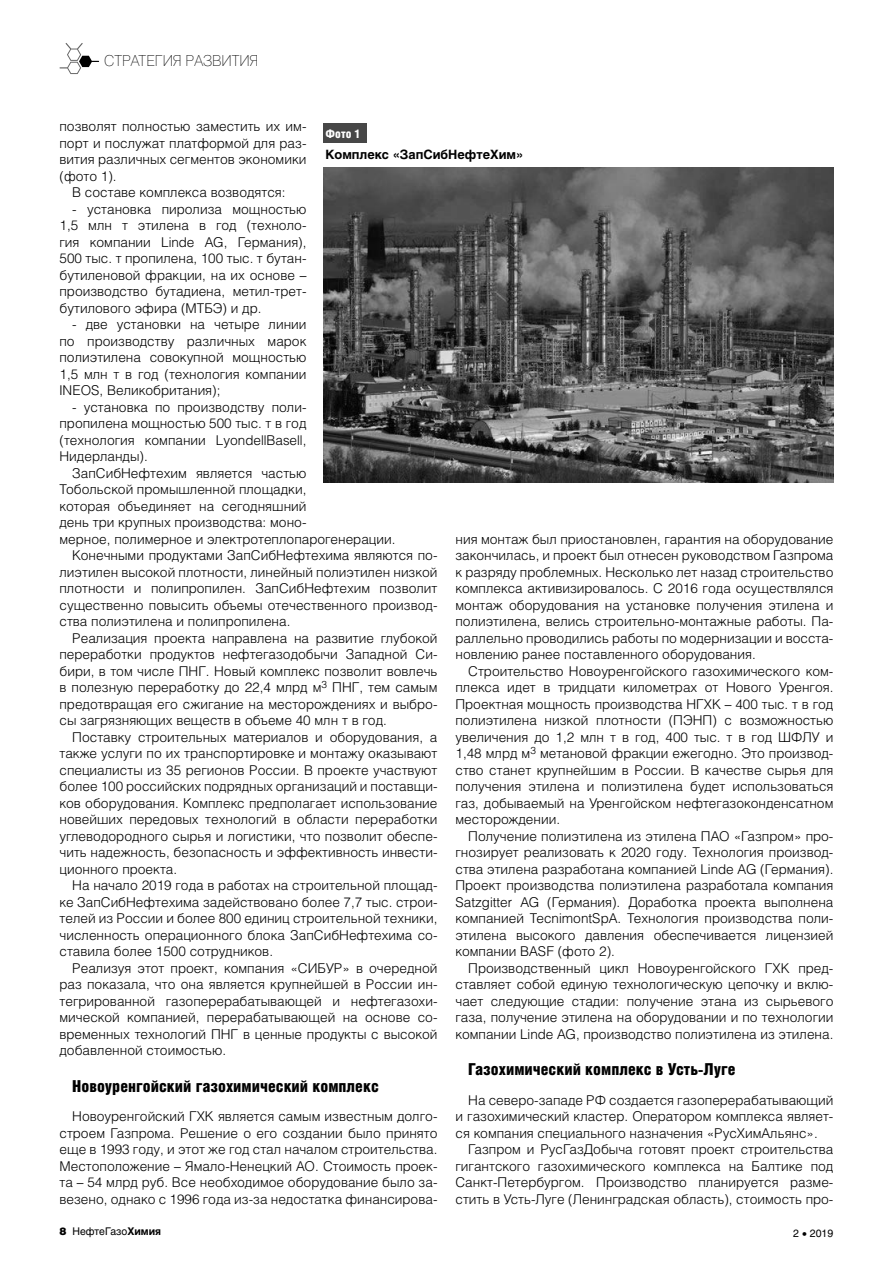
<style>
.page{position:relative;width:893px;height:1263px;background:#fff}
.page>*{position:absolute;margin:0;border:0;box-sizing:border-box;transform-origin:0 0}
.Заголовок_2{font:900 16.5px "Helios Cond";color:#000}
.t1{font:15px "Helios Thin C";color:#000}
.Основной_текст{font:300 13.5px/16.5px "Helios";color:#000;text-align:justify}
.Рисунок_название{font:700 12.75px "Helios C";color:#000}
.номер{font:900 12px "Helios Cond";color:#fff}
.t2{font:10.5px "Helios C";color:#000}
.s1{font-family:"Helios";font-weight:900}
.s2{font-weight:700}
</style>
<div class="page">
<svg style="left:60px;top:43px;width:39px;height:31px"></svg>
<img style="left:323px;top:168px;width:510px;height:314px">
<div style="left:323px;top:124px;width:44px;height:19px;background:#474747"></div>
<p class="t1" style="left:104px;top:52px;width:156px">СТРАТЕГИЯ РАЗВИТИЯ</p>
<p class="Основной_текст" style="left:60px;top:118px;width:248px">позволят полностью заместить их им&shy;порт и послужат платформой для раз&shy;вития различных сегментов экономики (фото 1).</p>
<p class="Основной_текст" style="left:72px;top:184px;width:215px">В составе комплекса возводятся:</p>
<p class="Основной_текст" style="left:60px;top:201px;width:248px;text-indent:13px">- установка пиролиза мощностью 1,5 млн т этилена в год (техноло&shy;гия компании Linde AG, Германия), 500 тыс. т пропилена, 100 тыс. т бутан&shy;бутиленовой фракции, на их основе – производство бутадиена, метил-трет&shy;бутилового эфира (МТБЭ) и др.</p>
<p class="Основной_текст" style="left:60px;top:316px;width:248px;text-indent:13px">- две установки на четыре линии по производству различных марок полиэтилена совокупной мощностью 1,5 млн т в год (технология компании INEOS, Великобритания);</p>
<p class="Основной_текст" style="left:60px;top:399px;width:248px;text-indent:13px">- установка по производству поли&shy;пропилена мощностью 500 тыс. т в год (технология компании LyondellBasell, Нидерланды).</p>
<p class="Основной_текст" style="left:60px;top:465px;width:337px;text-align:left;text-indent:13px">ЗапСибНефтехим является частью<br>Тобольской промышленной площадки,<br>которая объединяет на сегодняшний<br>день три крупных производства: моно-<br>мерное, полимерное и электротеплопарогенерации.</p>
<p class="Основной_текст" style="left:60px;top:547px;width:379px;text-indent:13px">Конечными продуктами ЗапСибНефтехима являются по&shy;лиэтилен высокой плотности, линейный полиэтилен низкой плотности и полипропилен. ЗапСибНефтехим позволит существенно повысить объемы отечественного производ&shy;ства полиэтилена и полипропилена.</p>
<p class="Основной_текст" style="left:60px;top:629px;width:379px;text-indent:13px">Реализация проекта направлена на развитие глубокой переработки продуктов нефтегазодобычи Западной Си&shy;бири, в том числе ПНГ. Новый комплекс позволит вовлечь в полезную переработку до 22,4 млрд м<sup>3</sup> ПНГ, тем самым предотвращая его сжигание на месторождениях и выбро&shy;сы загрязняющих веществ в объеме 40 млн т в год.</p>
<p class="Основной_текст" style="left:60px;top:729px;width:379px;text-indent:13px">Поставку строительных материалов и оборудования, а также услуги по их транспортировке и монтажу оказывают специалисты из 35 регионов России. В проекте участвуют более 100 российских подрядных организаций и поставщи&shy;ков оборудования. Комплекс предполагает использование новейших передовых технологий в области переработки углеводородного сырья и логистики, что позволит обеспе&shy;чить надежность, безопасность и эффективность инвести&shy;ционного проекта.</p>
<p class="Основной_текст" style="left:60px;top:877px;width:379px;text-indent:13px">На начало 2019 года в работах на строительной площад&shy;ке ЗапСибНефтехима задействовано более 7,7 тыс. строи&shy;телей из России и более 800 единиц строительной техники, численность операционного блока ЗапСибНефтехима со&shy;ставила более 1500 сотрудников.</p>
<p class="Основной_текст" style="left:60px;top:959px;width:379px;text-indent:13px">Реализуя этот проект, компания «СИБУР» в очередной раз показала, что она является крупнейшей в России ин&shy;тегрированной газоперерабатывающей и нефтегазохи&shy;мической компанией, перерабатывающей на основе со&shy;временных технологий ПНГ в ценные продукты с высокой добавленной стоимостью.</p>
<p class="Заголовок_2" style="left:72px;top:1076px;width:308px">Новоуренгойский газохимический комплекс</p>
<p class="Основной_текст" style="left:60px;top:1108px;width:379px;text-indent:13px">Новоуренгойский ГХК является самым известным долго&shy;строем Газпрома. Решение о его создании было принято еще в 1993 году, и этот же год стал началом строительства.<br>Местоположение – Ямало-Ненецкий АО. Стоимость проек&shy;та – 54 млрд руб. Все необходимое оборудование было за&shy;везено, однако с 1996 года из-за недостатка финансирова-</p>
<p class="номер" style="left:326px;top:127px;width:36px">Фото 1</p>
<p class="Рисунок_название" style="left:326px;top:148px;width:199px">Комплекс «ЗапСибНефтеХим»</p>
<p class="Основной_текст" style="left:455px;top:531px;width:379px">ния монтаж был приостановлен, гарантия на оборудование закончилась, и проект был отнесен руководством Газпрома к разряду проблемных. Несколько лет назад строительство комплекса активизировалось. С 2016 года осуществлялся монтаж оборудования на установке получения этилена и полиэтилена, велись строительно-монтажные работы. Па&shy;раллельно проводились работы по модернизации и восста&shy;новлению ранее поставленного оборудования.</p>
<p class="Основной_текст" style="left:455px;top:663px;width:379px;text-indent:13px">Строительство Новоуренгойского газохимического ком&shy;плекса идет в тридцати километрах от Нового Уренгоя.<br>Проектная мощность производства НГХК – 400 тыс. т в год полиэтилена низкой плотности (ПЭНП) с возможностью увеличения до 1,2 млн т в год, 400 тыс. т в год ШФЛУ и 1,48 млрд м<sup>3</sup> метановой фракции ежегодно. Это производ&shy;ство станет крупнейшим в России. В качестве сырья для получения этилена и полиэтилена будет использоваться газ, добываемый на Уренгойском нефтегазоконденсатном месторождении.</p>
<p class="Основной_текст" style="left:455px;top:828px;width:379px;text-indent:13px">Получение полиэтилена из этилена ПАО «Газпром» про&shy;гнозирует реализовать к 2020 году. Технология производ&shy;ства этилена разработана компанией Linde AG (Германия).<br>Проект производства полиэтилена разработала компания Satzgitter AG (Германия). Доработка проекта выполнена компанией TecnimontSpA. Технология производства поли&shy;этилена высокого давления обеспечивается лицензией компании BASF (фото 2).</p>
<p class="Основной_текст" style="left:455px;top:960px;width:379px;text-indent:13px">Производственный цикл Новоуренгойского ГХК пред&shy;ставляет собой единую технологическую цепочку и вклю&shy;чает следующие стадии: получение этана из сырьевого газа, получение этилена на оборудовании и по технологии компании Linde AG, производство полиэтилена из этилена.</p>
<p class="Заголовок_2" style="left:468px;top:1060px;width:269px">Газохимический комплекс в Усть-Луге</p>
<p class="Основной_текст" style="left:455px;top:1092px;width:379px;text-indent:13px">На северо-западе РФ создается газоперерабатывающий и газохимический кластер. Оператором комплекса являет&shy;ся компания специального назначения «РусХимАльянс».</p>
<p class="Основной_текст" style="left:455px;top:1141px;width:379px;text-indent:13px">Газпром и РусГазДобыча готовят проект строительства гигантского газохимического комплекса на Балтике под Санкт-Петербургом. Производство планируется разме&shy;стить в Усть-Луге (Ленинградская область), стоимость про-</p>
<p class="t2" style="left:60px;top:1225px;width:103px"><span class="s1">8</span> НефтеГазо<span class="s2">Химия</span></p>
<p class="t2" style="left:793px;top:1227px;width:42px">2 • 2019</p>
</div>
